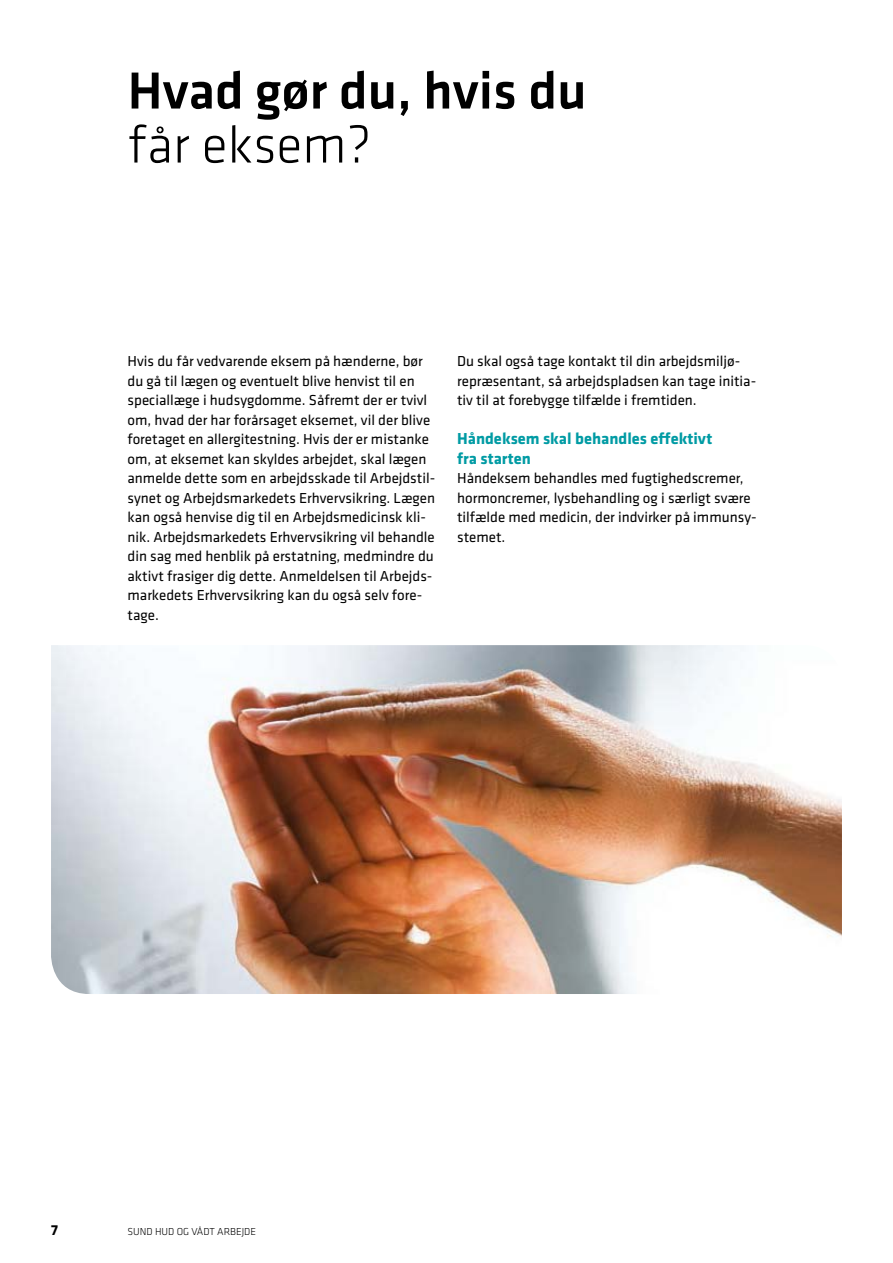
<style>
.page{position:relative;width:893px;height:1263px;background:#fff}
.page>*{position:absolute;margin:0;border:0;box-sizing:border-box;transform-origin:0 0}
.t1{font:500 54px "Klavika";color:#000}
.t2{font:300 54px "Klavika";color:#000}
.t3{font:700 16.5px/19.5px "Klavika";color:#009ba4}
.t4{font:15px/19.5px "Klavika";color:#000}
.t5{font:700 15px "Klavika";color:#000}
.t6{font:300 10.5px "Klavika";color:#000}
</style>
<div class="page">
<img style="left:51px;top:645px;width:791px;height:349px">
<h1 class="t1" style="left:128px;top:54px;width:460px">Hvad gør du, hvis du</h1>
<h1 class="t2" style="left:128px;top:112px;width:245px">får eksem?</h1>
<p class="t4" style="left:128px;top:351px;width:309px">Hvis du får vedvarende eksem på hænderne, bør du gå til lægen og eventuelt blive henvist til en speciallæge i hudsygdomme. Såfremt der er tvivl om, hvad der har forårsaget eksemet, vil der blive foretaget en allergitestning. Hvis der er mistanke om, at eksemet kan skyldes arbejdet, skal lægen anmelde dette som en arbejdsskade til Arbejdstil&shy;synet og Arbejdsmarkedets Erhvervsikring. Lægen kan også henvise dig til en Arbejdsmedicinsk kli&shy;nik. Arbejdsmarkedets Erhvervsikring vil behandle din sag med henblik på erstatning, medmindre du aktivt frasiger dig dette. Anmeldelsen til Arbejds&shy;markedets Erhvervsikring kan du også selv fore&shy;tage.</p>
<p class="t4" style="left:457px;top:351px;width:301px">Du skal også tage kontakt til din arbejdsmiljø&shy;repræsentant, så arbejdspladsen kan tage initia&shy;tiv til at forebygge tilfælde i fremtiden.</p>
<p class="t3" style="left:457px;top:428px;width:257px">Håndeksem skal behandles effektivt fra starten</p>
<p class="t4" style="left:457px;top:468px;width:301px">Håndeksem behandles med fugtighedscremer, hormoncremer, lysbehandling og i særligt svære tilfælde med medicin, der indvirker på immunsy&shy;stemet.</p>
<p class="t5" style="left:51px;top:1219px;width:8px">7</p>
<p class="t6" style="left:128px;top:1225px;width:130px">SUND HUD OG VÅDT ARBEJDE</p>
</div>
